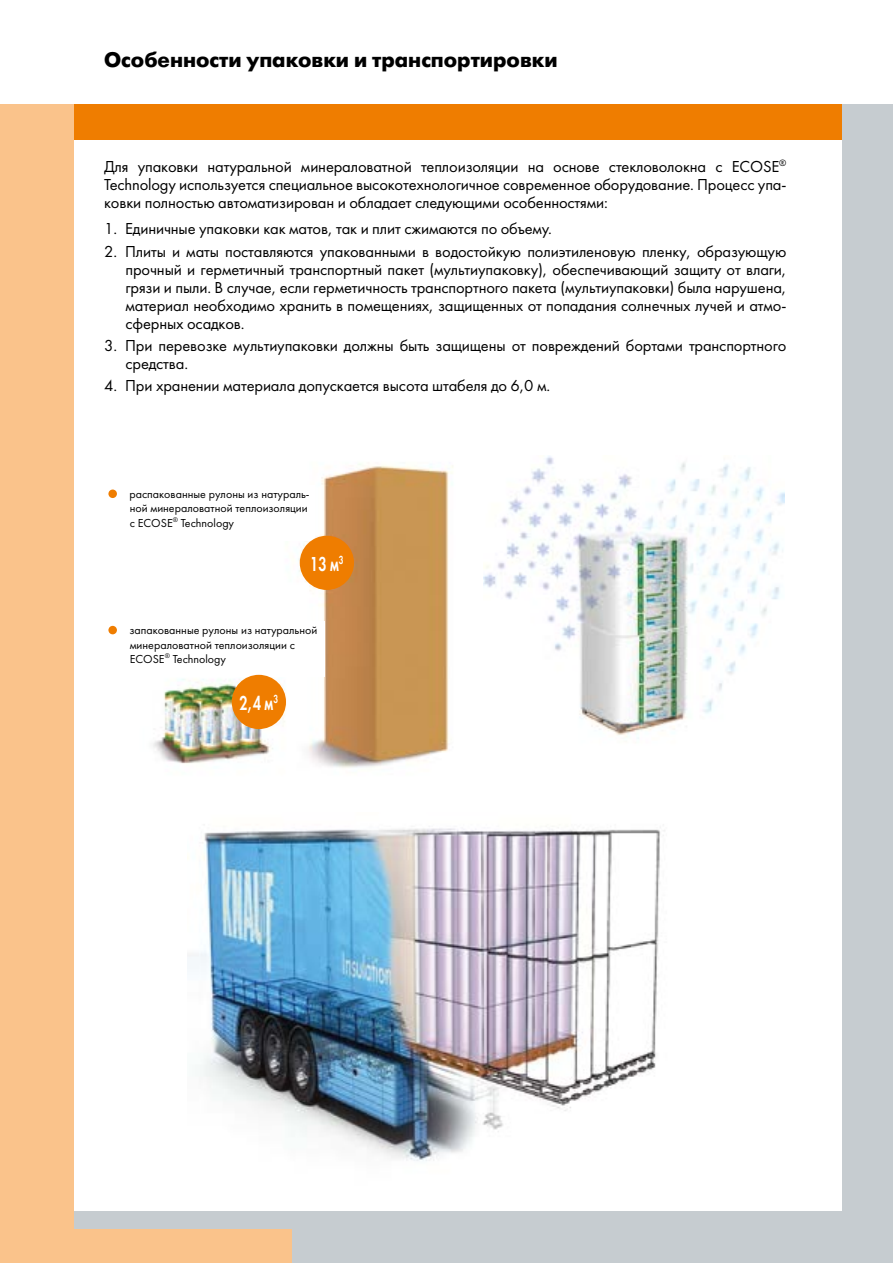
<style>
.page{position:relative;width:893px;height:1263px;background:#fff}
.page>*{position:absolute;margin:0;border:0;box-sizing:border-box;transform-origin:0 0}
.t1{font:700 21px "Futura Futuris C";color:#000}
.t2{font:21px "Futura Demi C";color:#fff;scale:.7 1}
.t3{font:16.5px/18px "Futura Book C";letter-spacing:-.01em;color:#000;text-align:justify}
.t4{font:12px/14.4px "Futura Book C";color:#000}
</style>
<div class="page">
<div style="left:0;top:104px;width:292px;height:1159px;background:#fac38b"></div>
<div style="left:74px;top:104px;width:819px;height:1159px;background:#c6ccd0"></div>
<div style="left:74px;top:139px;width:768px;height:1071px;background:#fff"></div>
<div style="left:74px;top:104px;width:768px;height:35px;background:#ef7d00"></div>
<div style="left:0;top:1229px;width:292px;height:34px;background:#fac38b"></div>
<img style="left:153px;top:464px;width:300px;height:304px">
<img style="left:187px;top:826px;width:478px;height:335px">
<div style="left:104px;top:485px;width:211px;height:55px;background:#fff"></div>
<div style="left:108px;top:489px;width:9px;height:9px;background:#ef7d00;border-radius:50%"></div>
<div style="left:104px;top:621px;width:221px;height:56px;background:#fff"></div>
<div style="left:108px;top:626px;width:9px;height:8px;background:#ef7d00;border-radius:50%"></div>
<div style="left:300px;top:536px;width:54px;height:54px;background:#ef7d00;border-radius:50%"></div>
<div style="left:232px;top:675px;width:54px;height:54px;background:#ef7d00;border-radius:50%"></div>
<img style="left:483px;top:456px;width:301px;height:283px">
<p class="t1" style="left:104px;top:48px;width:455px">Особенности упаковки и транспортировки</p>
<p class="t3" style="left:104px;top:158px;width:684px">Для упаковки натуральной минераловатной теплоизоляции на основе стекловолокна с ECOSE<sup>® </sup>Technology используется специальное высокотехнологичное современное оборудование. Процесс упа&shy;ковки полностью автоматизирован и обладает следующими особенностями:</p>
<p class="t3" style="left:104px;top:220px;width:449px">1. Единичные упаковки как матов, так и плит сжимаются по объему.</p>
<p class="t3" style="left:125px;top:242px;width:662px;text-indent:-21px">2. Плиты и маты поставляются упакованными в водостойкую полиэтиленовую пленку, образующую прочный и герметичный транспортный пакет (мультиупаковку), обеспечивающий защиту от влаги, грязи и пыли. В случае, если герметичность транспортного пакета (мультиупаковки) была нарушена, материал необходимо хранить в помещениях, защищенных от попадания солнечных лучей и атмо&shy;сферных осадков.</p>
<p class="t3" style="left:125px;top:337px;width:662px;text-indent:-21px">3. При перевозке мультиупаковки должны быть защищены от повреждений бортами транспортного средства.</p>
<p class="t3" style="left:104px;top:377px;width:447px">4. При хранении материала допускается высота штабеля до 6,0 м.</p>
<p class="t4" style="left:129px;top:487px;width:182px">распакованные рулоны из натураль&shy;ной минераловатной теплоизоляции с ECOSE<sup>®</sup> Technology</p>
<p class="t2" style="left:310px;top:551px;width:50px">13 м<sup>3</sup></p>
<p class="t4" style="left:129px;top:623px;width:189px">запакованные рулоны из натуральной минераловатной теплоизоляции с<br>ECOSE<sup>®</sup> Technology</p>
<p class="t2" style="left:240px;top:690px;width:57px">2,4 м<sup>3</sup></p>
</div>
